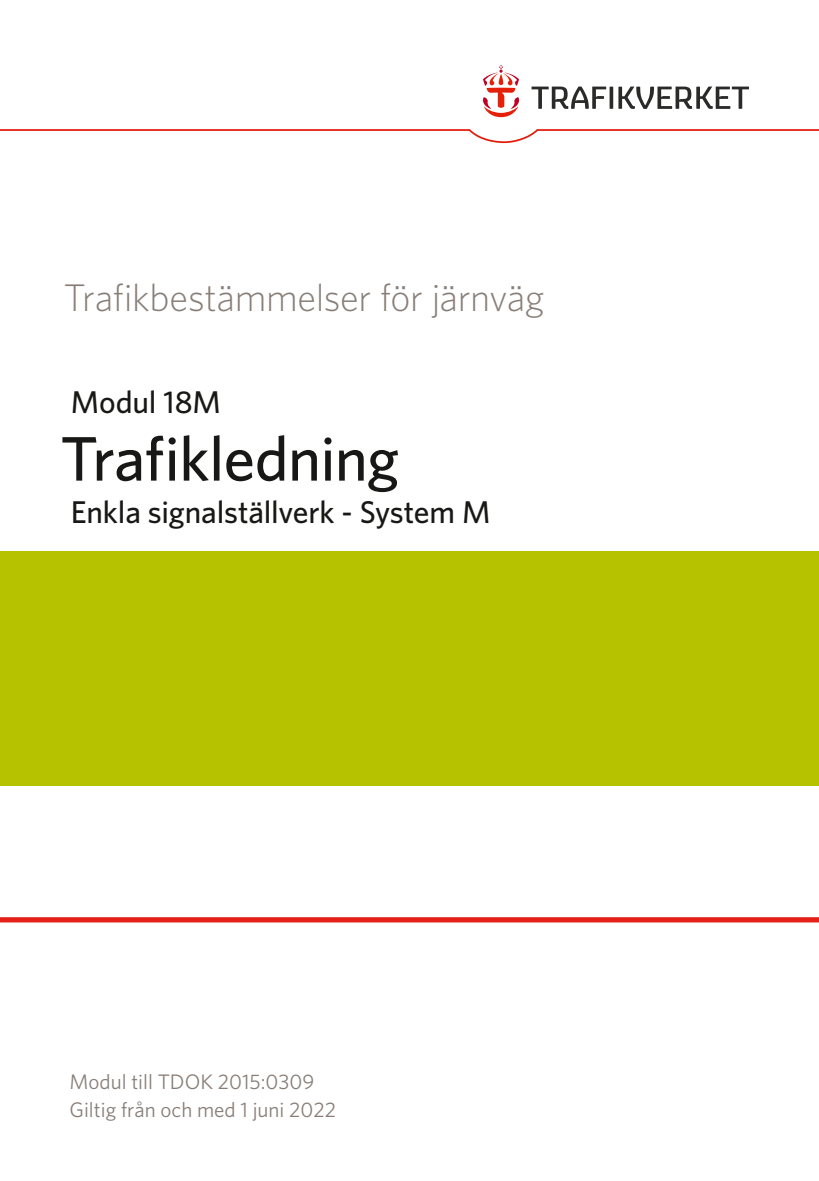
<style>
.page{position:relative;width:819px;height:1181px;background:#fff}
.page>*{position:absolute;margin:0;border:0;box-sizing:border-box;transform-origin:0 0}
.t1{font:500 63px "Whitney";letter-spacing:-.01em;color:#181816}
.t2{font:300 38.5px "Whitney";letter-spacing:-.01em;color:#887e77}
.t3{font:500 31.5px "Whitney";letter-spacing:-.005em;color:#181816}
.t4{font:21px/28px "Whitney";color:#887e77}
</style>
<div class="page">
<div style="left:0;top:551px;width:819px;height:234px;background:#b6c200"></div>
<svg style="left:531px;top:87px;width:218px;height:22px"></svg>
<svg style="left:483px;top:65px;width:36px;height:52px"></svg>
<svg style="left:0;top:129px;width:819px;height:15px"></svg>
<div style="left:0;top:917px;width:819px;height:5px;background:#e41f18"></div>
<h2 class="t2" style="left:64px;top:272px;width:482px">Trafikbestämmelser för järnväg</h2>
<h3 class="t3" style="left:71px;top:381px;width:152px">Modul 18M</h3>
<h1 class="t1" style="left:60px;top:417px;width:340px">Trafikledning</h1>
<h3 class="t3" style="left:71px;top:491px;width:421px">Enkla signalställverk - System M</h3>
<p class="t4" style="left:69px;top:1066px;width:268px">Modul till TDOK 2015:0309<br>Giltig från och med 1 juni 2022</p>
</div>
